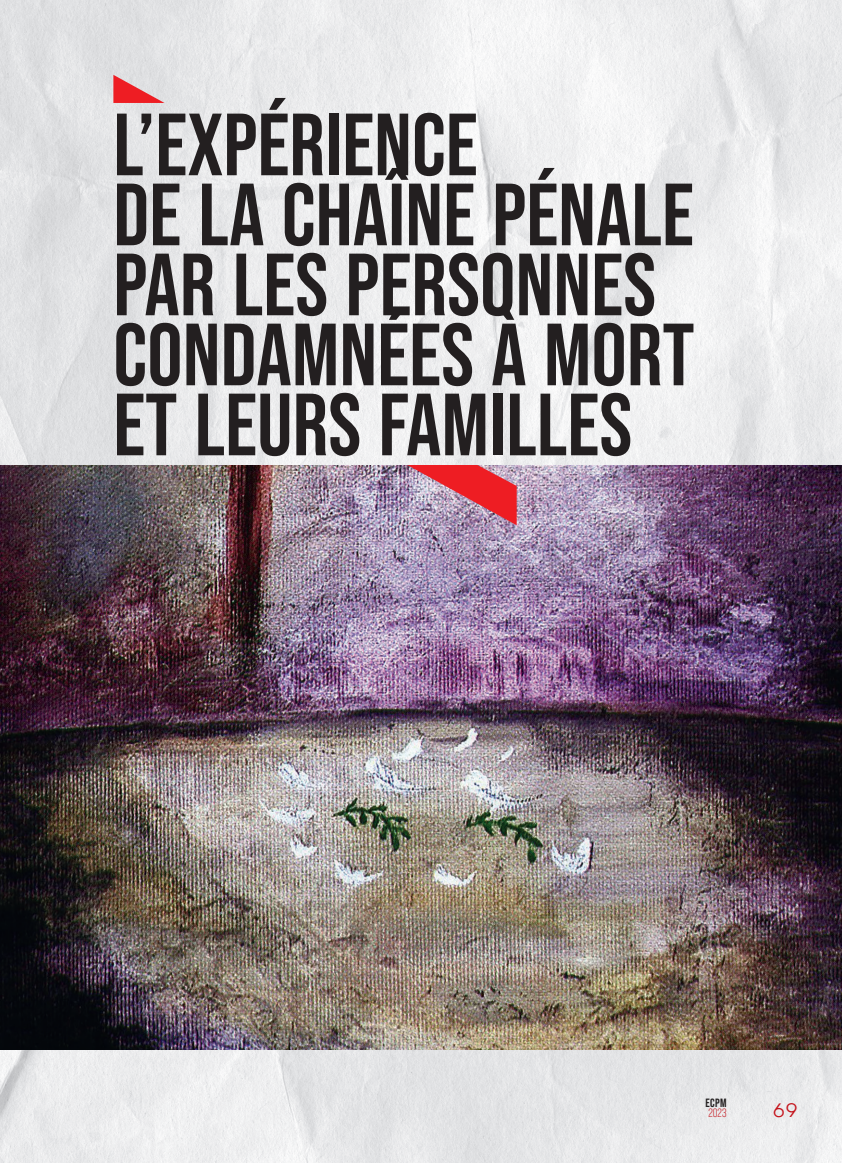
<style>
.page{position:relative;width:842px;height:1163px;background:#fff}
.page>*{position:absolute;margin:0;border:0;box-sizing:border-box;transform-origin:0 0}
.t1{font:700 88px/70px "Bebas Neue Pro";letter-spacing:.005em;color:#231f20}
.t2{font:300 20px "Campton";color:#c4121a}
.t3{font:700 12px "Bebas Neue Pro";color:#231f20}
.t4{font:12px "Bebas Neue Pro";color:#c4121a}
</style>
<div class="page">
<img style="left:0;top:0;width:842px;height:1162px">
<img style="left:0;top:465px;width:842px;height:584px">
<svg style="left:113px;top:75px;width:51px;height:28px"></svg>
<img style="left:407px;top:465px;width:110px;height:60px">
<p class="t1" style="left:113px;top:108px;width:583px">L’EXPÉRIENCE<br>DE LA CHAÎNE PÉNALE<br>PAR LES PERSONNES<br>CONDAMNÉES À MORT<br>ET LEURS FAMILLES</p>
<p class="t3" style="left:705px;top:1095px;width:23px">ECPM</p>
<p class="t4" style="left:708px;top:1106px;width:20px">2023</p>
<p class="t2" style="left:773px;top:1097px;width:26px">69</p>
</div>
